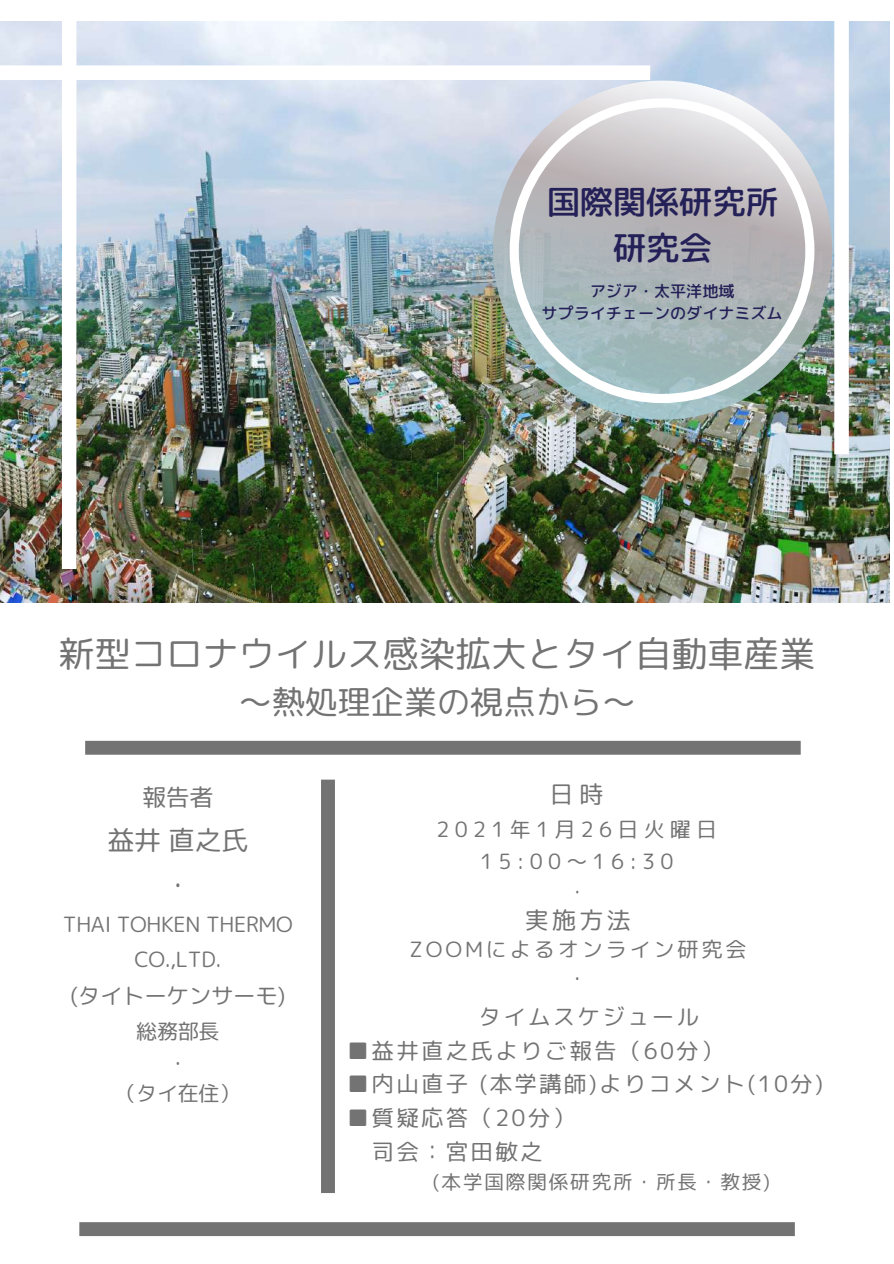
<style>
.page{position:relative;width:894px;height:1264px;background:#fff}
.page>*{position:absolute;margin:0;border:0;box-sizing:border-box;transform-origin:0 0}
.t1{font:36px "rounded mplus 1 p regular";color:#737373}
.t2{font:33px "rounded mplus 1 p regular";color:#737373}
.t3{font:33px/46.2px "rounded mplus 1 p medium";color:#242058;text-align:center}
.t4{font:27px/45px "rounded mplus 1 p regular";letter-spacing:-.015em;color:#737373;text-align:center}
.t5{font:24px "rounded mplus 1 p regular";letter-spacing:.14em;color:#737373}
.t6{font:22.5px/33.8px "rounded mplus 1 p regular";letter-spacing:.1em;color:#737373;text-align:center}
.t7{font:22.5px "rounded mplus 1 p regular";letter-spacing:-.015em;color:#737373}
.t8{font:21px/32.7px "rounded mplus 1 p regular";letter-spacing:.14em;color:#737373;text-align:center}
.t9{font:21px/35px "rounded mplus 1 p regular";letter-spacing:-.015em;color:#737373;text-align:center}
.t10{font:21px/32.7px "rounded mplus 1 p regular";letter-spacing:.25em;color:#737373;text-align:center}
.t11{font:20.4px "rounded mplus 1 p regular";color:#737373}
.t12{font:19.5px "rounded mplus 1 p regular";letter-spacing:.1em;color:#737373}
.t13{font:19.2px "rounded mplus 1 p regular";color:#737373}
.t14{font:16.05px/22.2px "rounded mplus 1 p medium";color:#242058;text-align:center}
</style>
<div class="page">
<img style="left:0;top:21px;width:889px;height:581px">
<img style="left:0;top:21px;width:650px;height:548px">
<svg style="left:834px;top:21px;width:14px;height:20px"></svg>
<svg style="left:85px;top:740px;width:715px;height:14px;background:#7b7b7b"></svg>
<div style="left:321px;top:779px;width:14px;height:413px;background:#737373"></div>
<svg style="left:79px;top:1222px;width:715px;height:13px;background:#747474"></svg>
<img style="left:453px;top:41px;width:418px;height:418px">
<svg style="left:509px;top:98px;width:305px;height:305px;background:#b9c0c1"></svg>
<h2 class="t3" style="left:547px;top:178px;width:233px">国際関係研究所研究会</h2>
<p class="t14" style="left:541px;top:280px;width:242px">アジア・太平洋地域<br>サプライチェーンのダイナミズム</p>
<h1 class="t1" style="left:58px;top:628px;width:758px">新型コロナウイルス感染拡大とタイ自動車産業</h1>
<h2 class="t2" style="left:239px;top:678px;width:398px">～熱処理企業の視点から～</h2>
<p class="t5" style="left:142px;top:779px;width:73px">報告者</p>
<p class="t4" style="left:107px;top:816px;width:142px">益井直之氏・</p>
<p class="t9" style="left:63px;top:906px;width:231px">THAI TOHKEN THERMO<br>CO.,LTD.</p>
<p class="t7" style="left:70px;top:979px;width:217px">(タイトーケンサーモ)</p>
<p class="t8" style="left:136px;top:1014px;width:85px">総務部長・</p>
<p class="t8" style="left:115px;top:1076px;width:126px">（タイ在住）</p>
<p class="t5" style="left:549px;top:777px;width:56px">日時</p>
<p class="t10" style="left:436px;top:812px;width:282px">2021年1月26日火曜日<br>15:00～16:30</p>
<p class="t13" style="left:567px;top:878px;width:21px">・</p>
<p class="t5" style="left:524px;top:903px;width:108px">実施方法</p>
<p class="t8" style="left:409px;top:933px;width:338px">ZOOMによるオンライン研究会</p>
<p class="t11" style="left:567px;top:963px;width:22px">・</p>
<p class="t6" style="left:478px;top:999px;width:222px">タイムスケジュール</p>
<p class="t6" style="left:347px;top:1033px;width:378px">■益井直之氏よりご報告（60分）</p>
<p class="t6" style="left:347px;top:1066px;width:477px">■内山直子 (本学講師)よりコメント(10分)</p>
<p class="t6" style="left:347px;top:1100px;width:229px">■質疑応答（20分）司会：宮田敏之</p>
<p class="t12" style="left:432px;top:1168px;width:339px">(本学国際関係研究所・所長・教授)</p>
</div>
